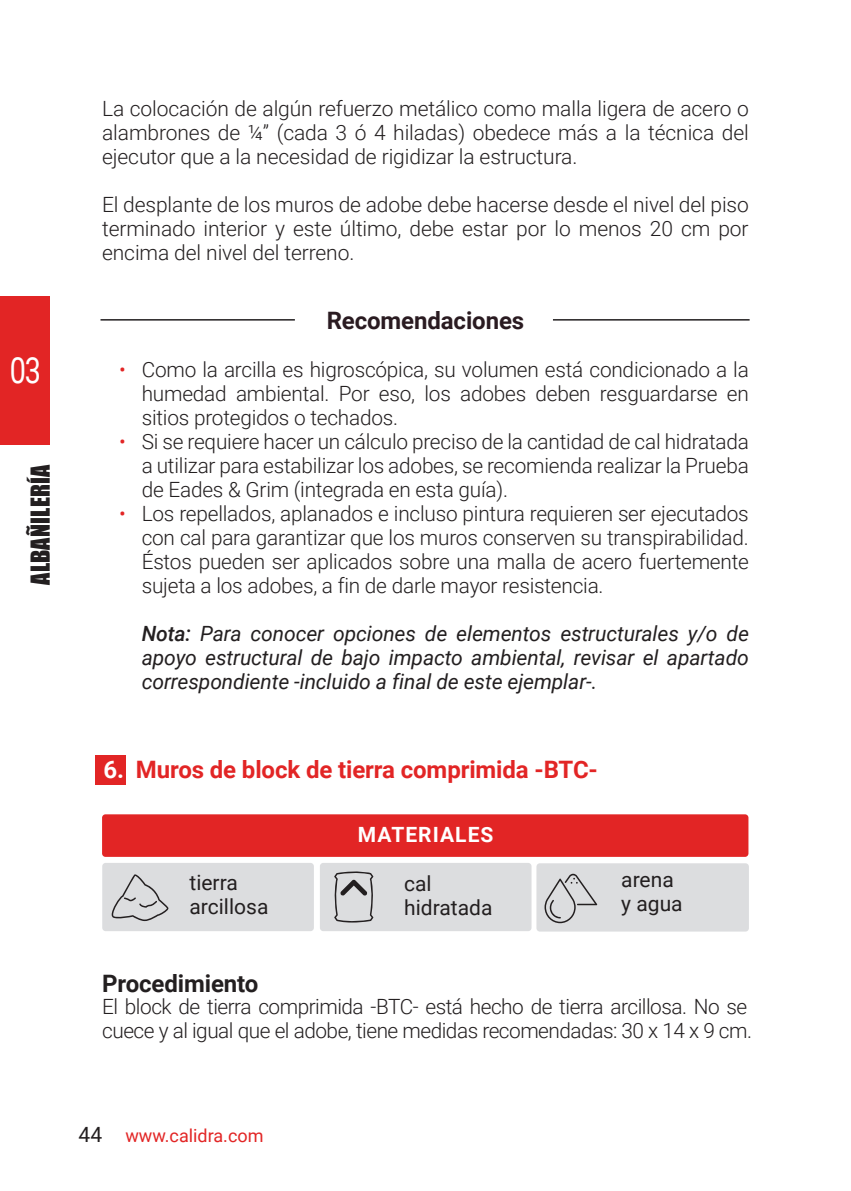
<style>
.page{position:relative;width:851px;height:1191px;background:#fff}
.page>*{position:absolute;margin:0;border:0;box-sizing:border-box;transform-origin:0 0}
.t1{font:36px "Roboto";color:#fff;scale:.8 1}
.t2{font:700 24px "Roboto";letter-spacing:-.005em;color:#e22525}
.t3{font:700 24px "Roboto";letter-spacing:-.005em;color:#2a1b21}
.t4{font:700 24px "Roboto";letter-spacing:-.005em;color:#231f20}
.t5{font:24px "Impact";letter-spacing:.01em;color:#231f20}
.t6{font:300 21px/24px "Roboto";letter-spacing:-.01em;color:#231f20;text-align:justify}
.t7{font:italic 21px/24px "Roboto";letter-spacing:-.005em;color:#231f20;text-align:justify}
.t8{font:21px/24px "Roboto";color:#231f20}
.t9{font:700 21px "Roboto";letter-spacing:.05em;color:#fff}
.t10{font:300 21px "Roboto";color:#e22525}
.t11{font:18px "Roboto";color:#e22525}
.s1{font-weight:500}
.s2{color:#fff}
.s3{font-size:21px;color:#231f20}
</style>
<div class="page">
<hr style="left:100px;top:319px;width:195px;height:1px;background:#231f20">
<hr style="left:553px;top:319px;width:196px;height:1px;background:#231f20">
<div style="left:95px;top:755px;width:30px;height:30px;background:#e22525"></div>
<div style="left:0;top:296px;width:50px;height:149px;background:#e22525"></div>
<div style="left:102px;top:863px;width:212px;height:68px;background:#dcdddf;border-radius:3px"></div>
<div style="left:102px;top:814px;width:646px;height:43px;background:#e22525;border-radius:3px"></div>
<div style="left:536px;top:863px;width:212px;height:68px;background:#dcdddf;border-radius:3px"></div>
<svg style="left:544px;top:873px;width:53px;height:50px"></svg>
<svg style="left:111px;top:874px;width:57px;height:47px"></svg>
<div style="left:320px;top:863px;width:211px;height:68px;background:#dcdddf;border-radius:3px"></div>
<svg style="left:334px;top:871px;width:40px;height:51px"></svg>
<h1 class="t1" style="left:10px;top:345px;width:40px">03</h1>
<p class="t5" style="left:22px;top:585px;width:122px;rotate:-90deg">ALBAÑILERÍA</p>
<p class="t6" style="left:102px;top:96px;width:648px">La colocación de algún refuerzo metálico como malla ligera de acero o alambrones de ¼” (cada 3 ó 4 hiladas) obedece más a la técnica del ejecutor que a la necesidad de rigidizar la estructura.</p>
<p class="t6" style="left:102px;top:192px;width:648px">El desplante de los muros de adobe debe hacerse desde el nivel del piso terminado interior y este último, debe estar por lo menos 20 cm por encima del nivel del terreno.</p>
<p class="t10" style="left:119px;top:355px;width:8px">•</p>
<p class="t10" style="left:119px;top:427px;width:8px">•</p>
<p class="t10" style="left:119px;top:499px;width:8px">•</p>
<p class="t3" style="left:326px;top:303px;width:199px">Recomendaciones</p>
<p class="t6" style="left:142px;top:357px;width:608px;text-align:left">Como la arcilla es higroscópica, su volumen está condicionado a la humedad ambiental. Por eso, los adobes deben resguardarse en sitios protegidos o techados.<br>Si se requiere hacer un cálculo preciso de la cantidad de cal hidratada a utilizar para estabilizar los adobes, se recomienda realizar la Prueba de Eades &amp; Grim (integrada en esta guía).<br>Los repellados, aplanados e incluso pintura requieren ser ejecutados con cal para garantizar que los muros conserven su transpirabilidad.<br>Éstos pueden ser aplicados sobre una malla de acero fuertemente sujeta a los adobes, a fin de darle mayor resistencia.</p>
<p class="t7" style="left:142px;top:621px;width:608px"><span class="s1">Nota:</span> Para conocer opciones de elementos estructurales y/o de apoyo estructural de bajo impacto ambiental, revisar el apartado correspondiente -incluido a final de este ejemplar-.</p>
<p class="t2" style="left:104px;top:753px;width:496px"><span class="s2">6.</span> Muros de block de tierra comprimida -BTC-</p>
<p class="t9" style="left:358px;top:819px;width:137px">MATERIALES</p>
<p class="t8" style="left:189px;top:870px;width:80px">tierra arcillosa</p>
<p class="t8" style="left:404px;top:871px;width:90px">cal hidratada</p>
<p class="t8" style="left:621px;top:867px;width:63px">arena y agua</p>
<p class="t4" style="left:102px;top:966px;width:158px">Procedimiento</p>
<p class="t6" style="left:102px;top:994px;width:651px">El block de tierra comprimida -BTC- está hecho de tierra arcillosa. No se cuece y al igual que el adobe, tiene medidas recomendadas: 30 x 14 x 9 cm.</p>
<p class="t11" style="left:78px;top:1123px;width:186px"><span class="s3">44</span> www.calidra.com</p>
</div>
